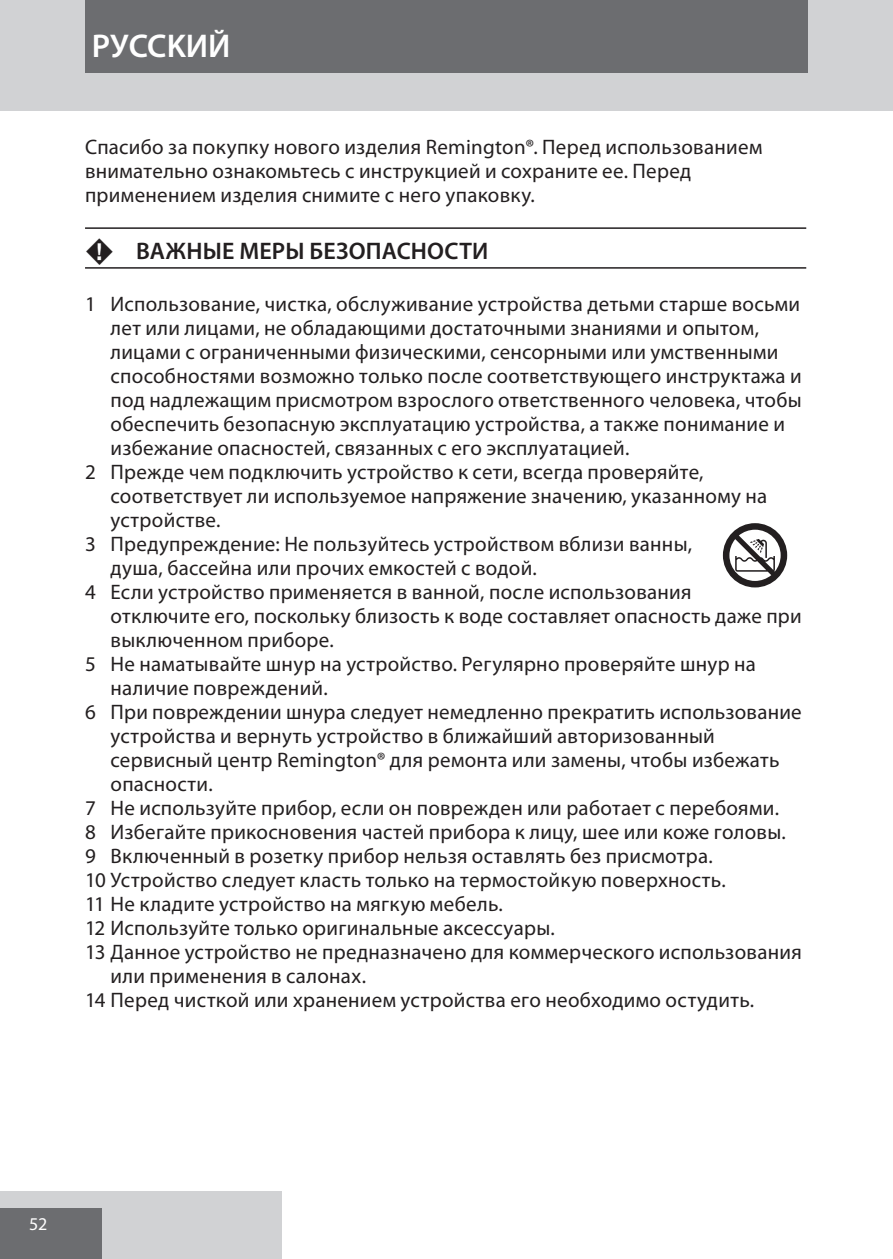
<style>
.page{position:relative;width:893px;height:1259px;background:#fff}
.page>*{position:absolute;margin:0;border:0;box-sizing:border-box;transform-origin:0 0}
.t1{font:600 33px "Myriad Pro";color:#fff}
.t2{font:600 24px "Myriad Pro";letter-spacing:.005em;color:#231f20}
.t3{font:21px/24px "Myriad Pro";letter-spacing:.015em;color:#231f20}
.t4{font:18px "Myriad Pro";color:#fff}
.s1{font-family:"Myriad Points";font-weight:400}
</style>
<div class="page">
<div style="left:0;top:0;width:893px;height:111px;background:#d1d2d4"></div>
<div style="left:0;top:1191px;width:282px;height:68px;background:#d1d2d4"></div>
<div style="left:0;top:1208px;width:102px;height:51px;background:#6c6d70"></div>
<div style="left:85px;top:0;width:723px;height:73px;background:#6c6d70"></div>
<hr style="left:85px;top:227px;width:721px;height:2px;background:#231f20">
<hr style="left:85px;top:267px;width:721px;height:2px;background:#231f20">
<svg style="left:723px;top:523px;width:64px;height:64px"></svg>
<h1 class="t1" style="left:92px;top:25px;width:140px">PУCCKИЙ</h1>
<p class="t3" style="left:85px;top:134px;width:679px">Спасибо за покупку нового изделия Remington®. Перед использованием внимательно ознакомьтесь с инструкцией и сохраните ее. Перед применением изделия снимите с него упаковку.</p>
<p class="t2" style="left:85px;top:235px;width:405px"><span class="s1">F</span> ВАЖНЫЕ МЕРЫ БЕЗОПАСНОСТИ</p>
<p class="t3" style="left:85px;top:291px;width:717px">1 Использование, чистка, обслуживание устройства детьми старше восьми</p>
<p class="t3" style="left:111px;top:315px;width:650px">лет или лицами, не обладающими достаточными знаниями и опытом,</p>
<p class="t3" style="left:111px;top:339px;width:669px">лицами с ограниченными физическими, сенсорными или умственными</p>
<p class="t3" style="left:111px;top:363px;width:693px">способностями возможно только после соответствующего инструктажа и</p>
<p class="t3" style="left:111px;top:387px;width:693px">под надлежащим присмотром взрослого ответственного человека, чтобы</p>
<p class="t3" style="left:111px;top:411px;width:676px">обеспечить безопасную эксплуатацию устройства, а также понимание и</p>
<p class="t3" style="left:111px;top:435px;width:520px">избежание опасностей, связанных с его эксплуатацией.</p>
<p class="t3" style="left:85px;top:459px;width:620px">2 Прежде чем подключить устройство к сети, всегда проверяйте,</p>
<p class="t3" style="left:111px;top:483px;width:658px">соответствует ли используемое напряжение значению, указанному на</p>
<p class="t3" style="left:111px;top:507px;width:111px">устройстве.</p>
<p class="t3" style="left:85px;top:531px;width:609px">3 Предупреждение: Не пользуйтесь устройством вблизи ванны,</p>
<p class="t3" style="left:111px;top:555px;width:428px">душа, бассейна или прочих емкостей с водой.</p>
<p class="t3" style="left:85px;top:579px;width:608px">4 Если устройство применяется в ванной, после использования</p>
<p class="t3" style="left:111px;top:603px;width:693px">отключите его, поскольку близость к воде составляет опасность даже при</p>
<p class="t3" style="left:111px;top:627px;width:225px">выключенном приборе.</p>
<p class="t3" style="left:85px;top:651px;width:672px">5 Не наматывайте шнур на устройство. Регулярно проверяйте шнур на</p>
<p class="t3" style="left:111px;top:675px;width:219px">наличие повреждений.</p>
<p class="t3" style="left:85px;top:700px;width:718px">6 При повреждении шнура следует немедленно прекратить использование</p>
<p class="t3" style="left:111px;top:724px;width:606px">устройства и вернуть устройство в ближайший авторизованный</p>
<p class="t3" style="left:111px;top:748px;width:671px">сервисный центр Remington® для ремонта или замены, чтобы избежать</p>
<p class="t3" style="left:111px;top:772px;width:104px">опасности.</p>
<p class="t3" style="left:85px;top:796px;width:695px">7 Не используйте прибор, если он поврежден или работает с перебоями.</p>
<p class="t3" style="left:85px;top:820px;width:702px">8 Избегайте прикосновения частей прибора к лицу, шее или коже головы.</p>
<p class="t3" style="left:85px;top:844px;width:629px">9 Включенный в розетку прибор нельзя оставлять без присмотра.</p>
<p class="t3" style="left:85px;top:868px;width:642px">10 Устройство следует класть только на термостойкую поверхность.</p>
<p class="t3" style="left:85px;top:892px;width:419px">11 Не кладите устройство на мягкую мебель.</p>
<p class="t3" style="left:85px;top:916px;width:471px">12 Используйте только оригинальные аксессуары.</p>
<p class="t3" style="left:85px;top:940px;width:718px">13 Данное устройство не предназначено для коммерческого использования</p>
<p class="t3" style="left:111px;top:964px;width:257px">или применения в салонах.</p>
<p class="t3" style="left:85px;top:988px;width:671px">14 Перед чисткой или хранением устройства его необходимо остудить.</p>
<p class="t4" style="left:29px;top:1212px;width:20px">52</p>
</div>
